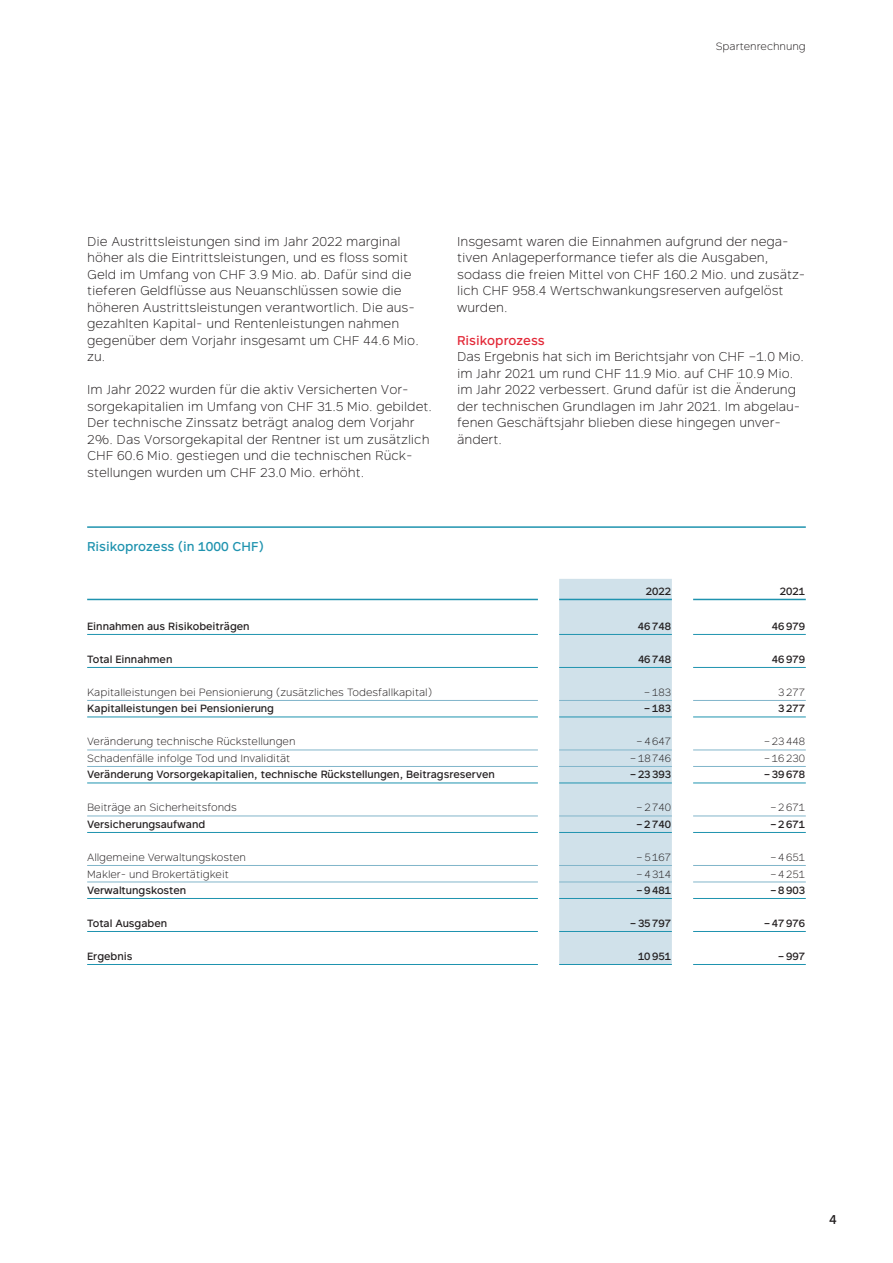
<style>
.page{position:relative;width:893px;height:1263px;background:#fff}
.page>*{position:absolute;margin:0;border:0;box-sizing:border-box;transform-origin:0 0}
.t1{font:300 12.75px/16.5px "Rutan";color:#231f20}
.t2{font:500 12.75px "Rutan";color:#1f93af}
.t3{font:500 12.75px "Rutan";color:#e32938}
.t4{font:500 12.75px "Rutan";color:#231f20}
.t5{font:500 10.5px "Rutan";color:#231f20}
.t6{font:300 10.5px "Rutan";color:#231f20}
</style>
<div class="page">
<hr style="left:87px;top:526px;width:719px;height:2px;background:#1f93af">
<div style="left:559px;top:579px;width:113px;height:385px;background:#d0e1ea"></div>
<hr style="left:87px;top:898px;width:451px;height:1px;background:#1f93af">
<hr style="left:559px;top:898px;width:113px;height:1px;background:#1f93af">
<hr style="left:693px;top:898px;width:113px;height:1px;background:#1f93af">
<hr style="left:87px;top:634px;width:451px;height:1px;background:#1f93af">
<hr style="left:559px;top:634px;width:113px;height:1px;background:#1f93af">
<hr style="left:693px;top:634px;width:113px;height:1px;background:#1f93af">
<hr style="left:87px;top:667px;width:451px;height:1px;background:#1f93af">
<hr style="left:559px;top:667px;width:113px;height:1px;background:#1f93af">
<hr style="left:693px;top:667px;width:113px;height:1px;background:#1f93af">
<hr style="left:87px;top:716px;width:451px;height:1px;background:#1f93af">
<hr style="left:87px;top:782px;width:451px;height:1px;background:#1f93af">
<hr style="left:559px;top:716px;width:113px;height:1px;background:#1f93af">
<hr style="left:693px;top:716px;width:113px;height:1px;background:#1f93af">
<hr style="left:559px;top:782px;width:113px;height:1px;background:#1f93af">
<hr style="left:693px;top:782px;width:113px;height:1px;background:#1f93af">
<hr style="left:87px;top:832px;width:451px;height:1px;background:#1f93af">
<hr style="left:559px;top:832px;width:113px;height:1px;background:#1f93af">
<hr style="left:693px;top:832px;width:113px;height:1px;background:#1f93af">
<hr style="left:87px;top:700px;width:451px;height:1px;background:#81b5ca">
<hr style="left:87px;top:749px;width:451px;height:1px;background:#81b5ca">
<hr style="left:87px;top:766px;width:451px;height:1px;background:#81b5ca">
<hr style="left:87px;top:815px;width:451px;height:1px;background:#81b5ca">
<hr style="left:87px;top:865px;width:451px;height:1px;background:#81b5ca">
<hr style="left:87px;top:881px;width:451px;height:1px;background:#81b5ca">
<hr style="left:559px;top:700px;width:113px;height:1px;background:#81b5ca">
<hr style="left:693px;top:700px;width:113px;height:1px;background:#81b5ca">
<hr style="left:559px;top:749px;width:113px;height:1px;background:#81b5ca">
<hr style="left:693px;top:749px;width:113px;height:1px;background:#81b5ca">
<hr style="left:559px;top:766px;width:113px;height:1px;background:#81b5ca">
<hr style="left:693px;top:766px;width:113px;height:1px;background:#81b5ca">
<hr style="left:559px;top:815px;width:113px;height:1px;background:#81b5ca">
<hr style="left:693px;top:815px;width:113px;height:1px;background:#81b5ca">
<hr style="left:559px;top:865px;width:113px;height:1px;background:#81b5ca">
<hr style="left:693px;top:865px;width:113px;height:1px;background:#81b5ca">
<hr style="left:559px;top:881px;width:113px;height:1px;background:#81b5ca">
<hr style="left:693px;top:881px;width:113px;height:1px;background:#81b5ca">
<hr style="left:87px;top:931px;width:451px;height:1px;background:#1f93af">
<hr style="left:559px;top:931px;width:113px;height:1px;background:#1f93af">
<hr style="left:693px;top:931px;width:113px;height:1px;background:#1f93af">
<hr style="left:87px;top:964px;width:451px;height:1px;background:#1f93af">
<hr style="left:559px;top:964px;width:113px;height:1px;background:#1f93af">
<hr style="left:693px;top:964px;width:113px;height:1px;background:#1f93af">
<hr style="left:87px;top:599px;width:451px;height:1px;background:#1f93af">
<hr style="left:559px;top:599px;width:113px;height:1px;background:#1f93af">
<hr style="left:693px;top:599px;width:113px;height:1px;background:#1f93af">
<p class="t6" style="left:716px;top:38px;width:91px">Spartenrechnung</p>
<p class="t1" style="left:87px;top:232px;width:333px">Die Austrittsleistungen sind im Jahr 2022 marginal höher als die Eintrittsleistungen, und es floss somit Geld im Umfang von CHF 3.9 Mio. ab. Dafür sind die tieferen Geldflüsse aus Neuanschlüssen sowie die höheren Austrittsleistungen verantwortlich. Die aus&shy;gezahlten Kapital- und Rentenleistungen nahmen gegenüber dem Vorjahr insgesamt um CHF 44.6 Mio. zu.</p>
<p class="t1" style="left:87px;top:381px;width:346px">Im Jahr 2022 wurden für die aktiv Versicherten Vor&shy;sorgekapitalien im Umfang von CHF 31.5 Mio. gebildet.<br>Der technische Zinssatz beträgt analog dem Vorjahr 2%. Das Vorsorgekapital der Rentner ist um zusätzlich CHF 60.6 Mio. gestiegen und die technischen Rück&shy;stellungen wurden um CHF 23.0 Mio. erhöht.</p>
<p class="t2" style="left:87px;top:536px;width:178px">Risikoprozess (in 1000 CHF)</p>
<p class="t1" style="left:457px;top:232px;width:350px">Insgesamt waren die Einnahmen aufgrund der nega&shy;tiven Anlageperformance tiefer als die Ausgaben, sodass die freien Mittel von CHF 160.2 Mio. und zusätz&shy;lich CHF 958.4 Wertschwankungsreserven aufgelöst wurden.</p>
<p class="t3" style="left:457px;top:330px;width:89px">Risikoprozess</p>
<p class="t1" style="left:457px;top:348px;width:348px">Das Ergebnis hat sich im Berichtsjahr von CHF –1.0 Mio. im Jahr 2021 um rund CHF 11.9 Mio. auf CHF 10.9 Mio. im Jahr 2022 verbessert. Grund dafür ist die Änderung der technischen Grundlagen im Jahr 2021. Im abgelau&shy;fenen Geschäftsjahr blieben diese hingegen unver&shy;ändert.</p>
<p class="t5" style="left:646px;top:583px;width:27px">2022</p>
<p class="t5" style="left:780px;top:583px;width:27px">2021</p>
<p class="t5" style="left:87px;top:617px;width:164px">Einnahmen aus Risikobeiträgen</p>
<p class="t5" style="left:638px;top:617px;width:35px">46 748</p>
<p class="t5" style="left:772px;top:617px;width:35px">46 979</p>
<p class="t5" style="left:87px;top:650px;width:87px">Total Einnahmen</p>
<p class="t5" style="left:638px;top:650px;width:35px">46 748</p>
<p class="t5" style="left:772px;top:650px;width:35px">46 979</p>
<p class="t6" style="left:87px;top:684px;width:347px">Kapitalleistungen bei Pensionierung (zusätzliches Todesfallkapital)</p>
<p class="t6" style="left:644px;top:684px;width:29px">– 183</p>
<p class="t6" style="left:778px;top:684px;width:28px">3 277</p>
<p class="t5" style="left:87px;top:700px;width:188px">Kapitalleistungen bei Pensionierung</p>
<p class="t5" style="left:644px;top:700px;width:29px">– 183</p>
<p class="t5" style="left:778px;top:700px;width:28px">3 277</p>
<p class="t6" style="left:87px;top:733px;width:210px">Veränderung technische Rückstellungen</p>
<p class="t6" style="left:636px;top:733px;width:36px">– 4 647</p>
<p class="t6" style="left:764px;top:733px;width:43px">– 23 448</p>
<p class="t6" style="left:87px;top:750px;width:205px">Schadenfälle infolge Tod und Invalidität</p>
<p class="t6" style="left:630px;top:750px;width:43px">– 18 746</p>
<p class="t6" style="left:764px;top:750px;width:43px">– 16 230</p>
<p class="t5" style="left:87px;top:766px;width:409px">Veränderung Vorsorgekapitalien, technische Rückstellungen, Beitragsreserven</p>
<p class="t5" style="left:630px;top:766px;width:43px">– 23 393</p>
<p class="t5" style="left:764px;top:766px;width:43px">– 39 678</p>
<p class="t6" style="left:87px;top:799px;width:151px">Beiträge an Sicherheitsfonds</p>
<p class="t6" style="left:636px;top:799px;width:36px">– 2 740</p>
<p class="t6" style="left:770px;top:799px;width:36px">– 2 671</p>
<p class="t5" style="left:87px;top:816px;width:120px">Versicherungsaufwand</p>
<p class="t5" style="left:636px;top:816px;width:36px">– 2 740</p>
<p class="t5" style="left:770px;top:816px;width:36px">– 2 671</p>
<p class="t6" style="left:87px;top:849px;width:160px">Allgemeine Verwaltungskosten</p>
<p class="t6" style="left:636px;top:849px;width:36px">– 5 167</p>
<p class="t6" style="left:770px;top:849px;width:36px">– 4 651</p>
<p class="t6" style="left:87px;top:865px;width:143px">Makler- und Brokertätigkeit</p>
<p class="t6" style="left:636px;top:865px;width:36px">– 4 314</p>
<p class="t6" style="left:770px;top:865px;width:36px">– 4 251</p>
<p class="t5" style="left:87px;top:882px;width:101px">Verwaltungskosten</p>
<p class="t5" style="left:636px;top:882px;width:36px">– 9 481</p>
<p class="t5" style="left:770px;top:882px;width:36px">– 8 903</p>
<p class="t5" style="left:87px;top:914px;width:81px">Total Ausgaben</p>
<p class="t5" style="left:630px;top:914px;width:43px">– 35 797</p>
<p class="t5" style="left:764px;top:914px;width:43px">– 47 976</p>
<p class="t5" style="left:87px;top:947px;width:47px">Ergebnis</p>
<p class="t5" style="left:638px;top:947px;width:35px">10 951</p>
<p class="t5" style="left:778px;top:947px;width:29px">– 997</p>
<p class="t4" style="left:829px;top:1209px;width:9px">4</p>
</div>
